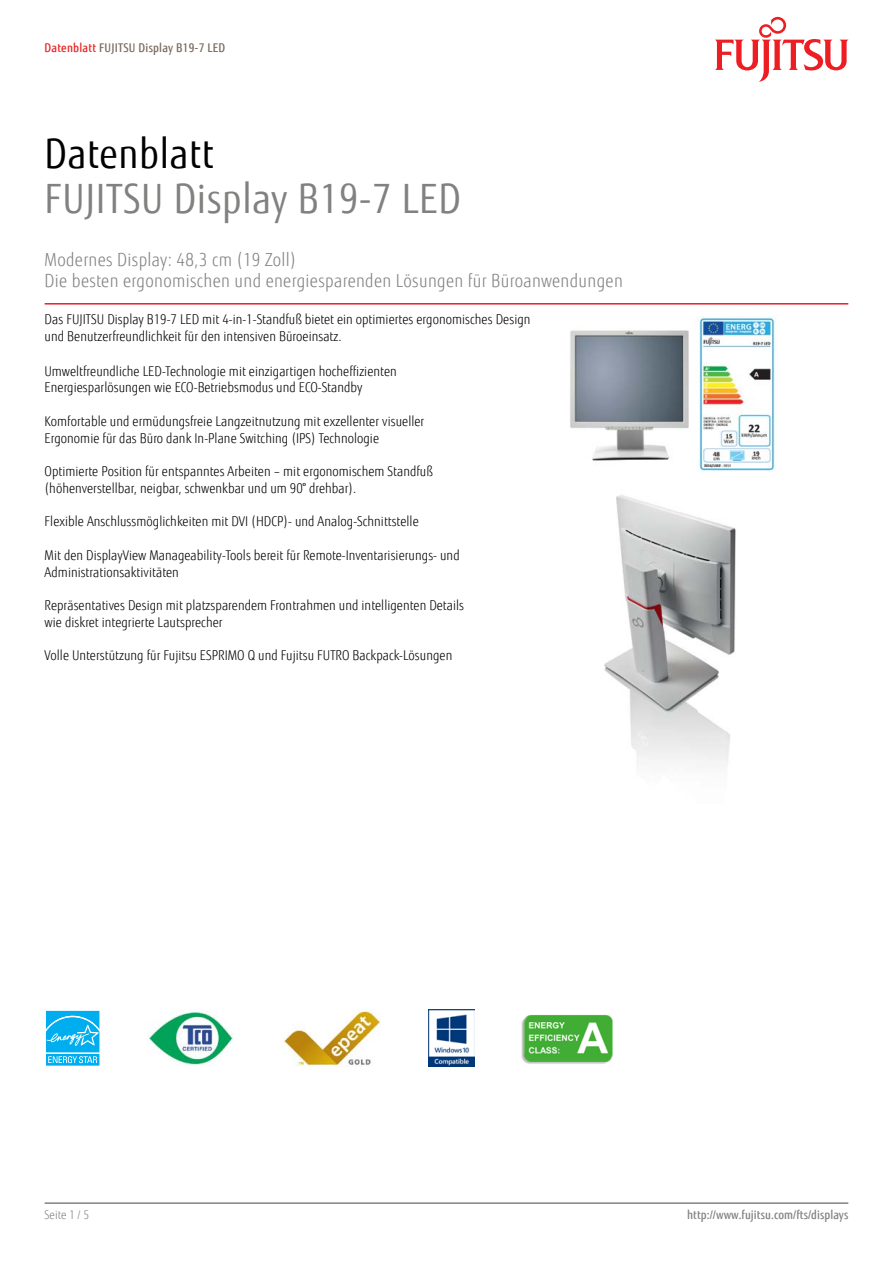
<style>
.page{position:relative;width:893px;height:1263px;background:#fff}
.page>*{position:absolute;margin:0;border:0;box-sizing:border-box;transform-origin:0 0}
.t1{font:40.5px "Fujitsu Sans";letter-spacing:.02em;color:#818280;scale:.9 1}
.t2{font:40.5px "Fujitsu Sans";letter-spacing:.02em;color:#000;scale:.9 1}
.t3{font:300 18px/21px "Fujitsu Sans";letter-spacing:.02em;color:#818280;scale:.9 1}
.t4{font:300 13.5px/16.5px "Fujitsu Sans";letter-spacing:.005em;color:#000;scale:.9 1}
.t5{font:500 12px "Fujitsu Sans";letter-spacing:.005em;color:#818280;scale:.9 1}
.t6{font:500 12px "Fujitsu Sans";letter-spacing:.02em;color:#79695e;scale:.9 1}
.t7{font:300 12px "Fujitsu Sans";letter-spacing:.005em;color:#818280;scale:.9 1}
.s1{color:#e92425}
</style>
<div class="page">
<hr style="left:45px;top:1202px;width:803px;height:2px;background:#818280">
<hr style="left:45px;top:303px;width:803px;height:2px;background:#ed1d24">
<svg style="left:715px;top:17px;width:133px;height:65px"></svg>
<img style="left:570px;top:316px;width:207px;height:155px">
<img style="left:604px;top:495px;width:132px;height:272px">
<div style="left:45px;top:1009px;width:56px;height:45px;background:#def4fc"></div>
<svg style="left:45px;top:1011px;width:56px;height:55px;background:#37bff2"></svg>
<img style="left:149px;top:1011px;width:84px;height:54px">
<img style="left:282px;top:1009px;width:100px;height:58px">
<img style="left:428px;top:1009px;width:46px;height:58px">
<img style="left:521px;top:1014px;width:92px;height:50px">
<p class="t6" style="left:45px;top:40px;width:202px"><span class="s1">Datenblatt</span> FUJITSU Display B19-7 LED</p>
<h1 class="t2" style="left:45px;top:130px;width:189px">Datenblatt</h1>
<h1 class="t1" style="left:45px;top:175px;width:464px">FUJITSU Display B19-7 LED</h1>
<h2 class="t3" style="left:45px;top:249px;width:644px">Modernes Display: 48,3 cm (19 Zoll)<br>Die besten ergonomischen und energiesparenden Lösungen für Büroanwendungen</h2>
<p class="t4" style="left:45px;top:311px;width:541px">Das FUJITSU Display B19-7 LED mit 4-in-1-Standfuß bietet ein optimiertes ergonomisches Design und Benutzerfreundlichkeit für den intensiven Büroeinsatz.</p>
<p class="t4" style="left:45px;top:363px;width:393px">Umweltfreundliche LED-Technologie mit einzigartigen hocheffizienten<br>Energiesparlösungen wie ECO-Betriebsmodus und ECO-Standby</p>
<p class="t4" style="left:45px;top:413px;width:423px">Komfortable und ermüdungsfreie Langzeitnutzung mit exzellenter visueller<br>Ergonomie für das Büro dank In-Plane Switching (IPS) Technologie</p>
<p class="t4" style="left:45px;top:463px;width:433px">Optimierte Position für entspanntes Arbeiten – mit ergonomischem Standfuß (höhenverstellbar, neigbar, schwenkbar und um 90° drehbar).</p>
<p class="t4" style="left:45px;top:514px;width:417px">Flexible Anschlussmöglichkeiten mit DVI (HDCP)- und Analog-Schnittstelle</p>
<p class="t4" style="left:45px;top:547px;width:463px">Mit den DisplayView Manageability-Tools bereit für Remote-Inventarisierungs- und<br>Administrationsaktivitäten</p>
<p class="t4" style="left:45px;top:597px;width:468px">Repräsentatives Design mit platzsparendem Frontrahmen und intelligenten Details wie diskret integrierte Lautsprecher</p>
<p class="t4" style="left:45px;top:648px;width:454px">Volle Unterstützung für Fujitsu ESPRIMO Q und Fujitsu FUTRO Backpack-Lösungen</p>
<p class="t7" style="left:45px;top:1208px;width:51px">Seite 1 / 5</p>
<p class="t5" style="left:687px;top:1208px;width:181px">http://www.fujitsu.com/fts/displays</p>
</div>
